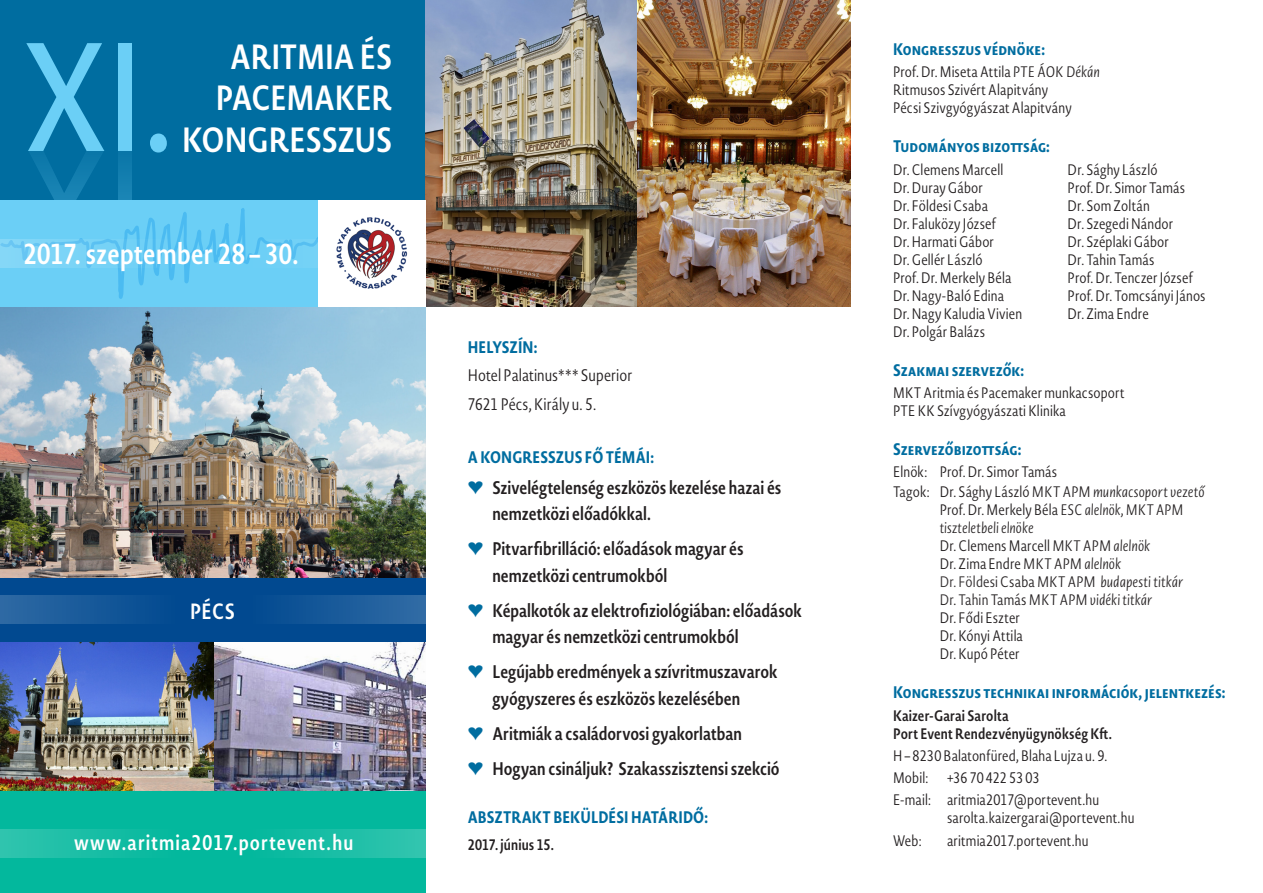
<style>
.page{position:relative;width:1263px;height:893px;background:#fff}
.page>*{position:absolute;margin:0;border:0;box-sizing:border-box;transform-origin:0 0}
.t1{font:151.95px "Novel Sans Cond Pro";color:#6bcff6}
.t2{font:600 34.5px "Novel Sans Cond Pro";letter-spacing:-.01em;color:#fff}
.t3{font:600 28.5px "Novel Sans Cond Pro";letter-spacing:.01em;color:#fff}
.t4{font:600 21.75px "Novel Sans Cond Pro";color:#fff}
.t5{font:600 21px "Novel Sans Cond Pro";letter-spacing:.05em;color:#fff}
.Body{font:600 18px/26.5px "Novel Sans Cond Pro";color:#231f20}
.t6{font:700 16.5px "Novel Sans Cond Pro";color:#006da0}
.Body-2{font:300 16.5px "Novel Sans Cond Pro";color:#231f20}
.Body-3{font:300 15px "Novel Sans Cond Pro";letter-spacing:.01em;color:#231f20}
.Body-4{font:italic 300 15px/18px "Novel Sans Cond Pro";color:#231f20}
.Body-5{font:600 15px "Novel Sans Cond Pro";letter-spacing:.01em;color:#231f20}
.s1{font-style:italic}
.s2{color:#006da0}
.s3{font-style:normal}
</style>
<div class="page">
<img style="left:0;top:306px;width:425px;height:272px">
<div style="left:0;top:791px;width:425px;height:102px;background:#03b89d"></div>
<div style="left:0;top:0;width:425px;height:200px;background:#006da0"></div>
<img style="left:214px;top:642px;width:211px;height:149px">
<img style="left:0;top:642px;width:214px;height:149px">
<img style="left:425px;top:0;width:425px;height:306px">
<div style="left:0;top:200px;width:425px;height:106px;background:#6bcff6"></div>
<div style="left:0;top:578px;width:425px;height:64px;background:#014990"></div>
<svg style="left:80px;top:208px;width:238px;height:91px"></svg>
<div style="left:0;top:829px;width:182px;height:29px;background:linear-gradient(to right,#30c4ae,#02b89d)"></div>
<div style="left:0;top:596px;width:182px;height:28px;background:linear-gradient(to right,#2e69a4,#004990)"></div>
<svg style="left:0;top:239px;width:182px;height:29px;fill:#75d2f6"></svg>
<div style="left:246px;top:829px;width:180px;height:29px;background:linear-gradient(to right,#02b89c,#33c5af)"></div>
<div style="left:246px;top:596px;width:179px;height:28px;background:linear-gradient(to right,#00488f,#316ca5)"></div>
<svg style="left:246px;top:239px;width:180px;height:29px"></svg>
<div style="left:318px;top:200px;width:107px;height:106px;background:#fff"></div>
<img style="left:336px;top:217px;width:72px;height:72px">
<p class="t2" style="left:230px;top:32px;width:164px">ARITMIA ÉS</p>
<p class="t2" style="left:216px;top:73px;width:178px">PACEMAKER</p>
<p class="t6" style="left:893px;top:37px;width:153px">Kongresszus védnöke:</p>
<p class="Body-3" style="left:893px;top:62px;width:208px">Prof. Dr. Miseta Attila <span class="s1">PTE ÁOK Dékán</span></p>
<p class="Body-3" style="left:893px;top:80px;width:157px">Ritmusos Szivért Alapitvány</p>
<p class="Body-3" style="left:893px;top:98px;width:180px">Pécsi Szivgyógyászat Alapitvány</p>
<p class="t6" style="left:893px;top:134px;width:158px">Tudományos bizottság:</p>
<p class="Body-3" style="left:893px;top:159px;width:112px">Dr. Clemens Marcell</p>
<p class="Body-3" style="left:893px;top:177px;width:91px">Dr. Duray Gábor</p>
<p class="Body-3" style="left:893px;top:195px;width:97px">Dr. Földesi Csaba</p>
<p class="Body-3" style="left:893px;top:213px;width:104px">Dr. Faluközy József</p>
<p class="Body-3" style="left:893px;top:231px;width:103px">Dr. Harmati Gábor</p>
<p class="Body-3" style="left:893px;top:249px;width:91px">Dr. Gellér László</p>
<p class="Body-3" style="left:893px;top:267px;width:120px">Prof. Dr. Merkely Béla</p>
<p class="Body-3" style="left:893px;top:285px;width:112px">Dr. Nagy-Baló Edina</p>
<p class="Body-3" style="left:893px;top:303px;width:131px">Dr. Nagy Kaludia Vivien</p>
<p class="Body-3" style="left:893px;top:321px;width:94px">Dr. Polgár Balázs</p>
<p class="t1" style="left:21px;top:-11px;width:154px">XI.</p>
<p class="t2" style="left:182px;top:115px;width:212px">KONGRESSZUS</p>
<p class="Body-3" style="left:1067px;top:159px;width:91px">Dr. Sághy László</p>
<p class="Body-3" style="left:1067px;top:177px;width:119px">Prof. Dr. Simor Tamás</p>
<p class="Body-3" style="left:1067px;top:195px;width:84px">Dr. Som Zoltán</p>
<p class="Body-3" style="left:1067px;top:213px;width:107px">Dr. Szegedi Nándor</p>
<p class="Body-3" style="left:1067px;top:231px;width:103px">Dr. Széplaki Gábor</p>
<p class="Body-3" style="left:1067px;top:249px;width:88px">Dr. Tahin Tamás</p>
<p class="Body-3" style="left:1067px;top:267px;width:127px">Prof. Dr. Tenczer József</p>
<p class="Body-3" style="left:1067px;top:285px;width:140px">Prof. Dr. Tomcsányi János</p>
<p class="Body-3" style="left:1067px;top:303px;width:83px">Dr. Zima Endre</p>
<p class="t3" style="left:23px;top:233px;width:277px">2017. szeptember 28 – 30.</p>
<p class="t6" style="left:468px;top:335px;width:71px">HELYSZÍN:</p>
<p class="Body-2" style="left:468px;top:364px;width:166px">Hotel Palatinus*** Superior</p>
<p class="Body-2" style="left:468px;top:393px;width:130px">7621 Pécs, Király u. 5.</p>
<p class="t6" style="left:468px;top:445px;width:188px">A KONGRESSZUS FŐ TÉMÁI:</p>
<p class="Body" style="left:492px;top:474px;width:291px;text-indent:-25px"><span class="s2">♥</span> Szivelégtelenség eszközös kezelése hazai és nemzetközi előadókkal.</p>
<p class="Body" style="left:492px;top:535px;width:253px;text-indent:-25px"><span class="s2">♥</span> Pitvarfibrilláció: előadások magyar és nemzetközi centrumokból</p>
<p class="Body" style="left:492px;top:597px;width:311px;text-indent:-25px"><span class="s2">♥</span> Képalkotók az elektrofiziológiában: előadások magyar és nemzetközi centrumokból</p>
<p class="Body" style="left:492px;top:658px;width:287px;text-indent:-25px"><span class="s2">♥</span> Legújabb eredmények a szívritmuszavarok gyógyszeres és eszközös kezelésében</p>
<p class="Body" style="left:468px;top:720px;width:276px"><span class="s2">♥</span> Aritmiák a családorvosi gyakorlatban</p>
<p class="Body" style="left:468px;top:755px;width:313px"><span class="s2">♥</span> Hogyan csináljuk? Szakasszisztensi szekció</p>
<p class="t6" style="left:468px;top:805px;width:242px">ABSZTRAKT BEKÜLDÉSI HATÁRIDŐ:</p>
<p class="Body-5" style="left:468px;top:834px;width:88px">2017. június 15.</p>
<p class="t6" style="left:893px;top:358px;width:133px">Szakmai szervezők:</p>
<p class="Body-3" style="left:893px;top:382px;width:233px">MKT Aritmia és Pacemaker munkacsoport</p>
<p class="Body-3" style="left:893px;top:400px;width:174px">PTE KK Szívgyógyászati Klinika</p>
<p class="t6" style="left:893px;top:437px;width:130px">Szervezőbizottság:</p>
<p class="Body-3" style="left:893px;top:461px;width:166px">Elnök: Prof. Dr. Simor Tamás</p>
<p class="Body-4" style="left:893px;top:483px;width:313px"><span class="s3">Tagok: Dr. Sághy László</span> MKT APM munkacsoport vezető</p>
<p class="Body-4" style="left:940px;top:501px;width:245px"><span class="s3">Prof. Dr. Merkely Béla</span> ESC alelnök, MKT APM tiszteletbeli elnöke</p>
<p class="Body-3" style="left:940px;top:536px;width:212px">Dr. Clemens Marcell <span class="s1">MKT APM alelnök</span></p>
<p class="Body-4" style="left:940px;top:555px;width:183px"><span class="s3">Dr. Zima Endre</span> MKT APM alelnök</p>
<p class="Body-4" style="left:940px;top:573px;width:245px"><span class="s3">Dr. Földesi Csaba</span> MKT APM budapesti titkár</p>
<p class="Body-4" style="left:940px;top:591px;width:214px"><span class="s3">Dr. Tahin Tamás</span> MKT APM vidéki titkár</p>
<p class="Body-3" style="left:940px;top:608px;width:82px">Dr. Fődi Eszter</p>
<p class="Body-3" style="left:940px;top:626px;width:85px">Dr. Kónyi Attila</p>
<p class="Body-3" style="left:940px;top:644px;width:81px">Dr. Kupó Péter</p>
<p class="t6" style="left:893px;top:680px;width:334px">Kongresszus technikai információk, jelentkezés:</p>
<p class="Body-5" style="left:893px;top:704px;width:117px">Kaizer-Garai Sarolta</p>
<p class="Body-5" style="left:893px;top:722px;width:220px">Port Event Rendezvényügynökség Kft.</p>
<p class="Body-3" style="left:893px;top:745px;width:216px">H – 8230 Balatonfüred, Blaha Lujza u. 9.</p>
<p class="Body-3" style="left:893px;top:767px;width:148px">Mobil: +36 70 422 53 03</p>
<p class="Body-3" style="left:893px;top:790px;width:208px">E-mail: aritmia2017@portevent.hu</p>
<p class="Body-3" style="left:947px;top:808px;width:189px">sarolta.kaizergarai@portevent.hu</p>
<p class="t4" style="left:190px;top:595px;width:46px">PÉCS</p>
<p class="t5" style="left:74px;top:828px;width:281px">www.aritmia2017.portevent.hu</p>
<p class="Body-3" style="left:893px;top:830px;width:30px">Web:</p>
<p class="Body-3" style="left:947px;top:830px;width:143px">aritmia2017.portevent.hu</p>
</div>
